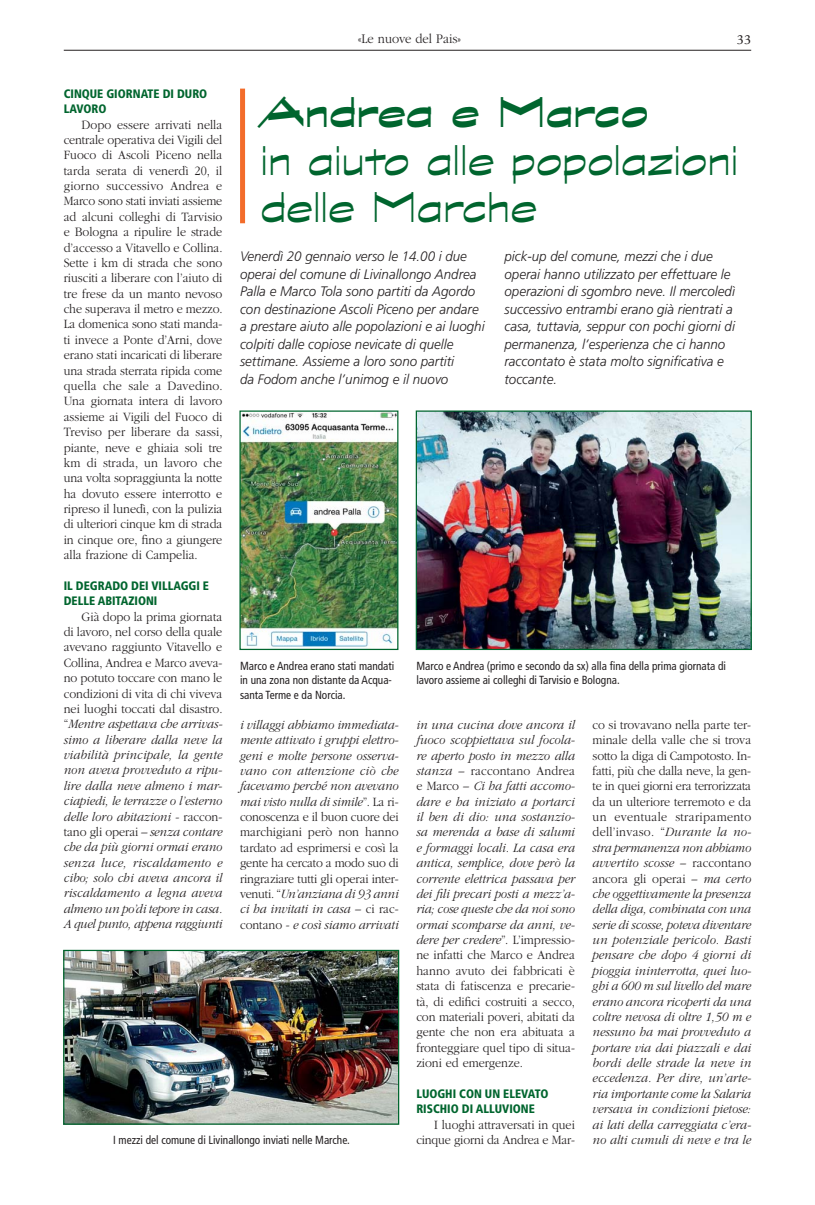
<style>
.page{position:relative;width:815px;height:1205px;background:#fff}
.page>*{position:absolute;margin:0;border:0;box-sizing:border-box;transform-origin:0 0}
.t1{font:expanded 47.5px/47.5px "Graphite Std";color:#00652e;scale:.96 1}
.t2{font:700 expanded 47.5px "Graphite Std";color:#00652e;scale:.96 1}
.t3{font:italic 300 13.75px/17.5px "Frutiger LT Std";color:#231f20}
.t4{font:300 13.75px "ITC Garamond Std";color:#231f20;scale:.92 1}
.t5{font:13.75px "Giovanni Std";color:#231f20;scale:.94 1}
.t6{font:italic 300 13.25px/15.4px "ITC Garamond Std";color:#231f20;text-align:justify;scale:.92 1}
.t7{font:300 13.25px/15.4px "ITC Garamond Std";color:#231f20;text-align:justify;scale:.92 1}
.t8{font:900 condensed 12.25px/15.4px "Frutiger LT Std";color:#00652e;scale:.96 1}
.t9{font:condensed 11.75px/14.2px "Frutiger LT Std";color:#231f20;scale:.96 1}
.s1{font-style:normal}
</style>
<div class="page">
<hr style="left:64px;top:50px;width:687px;height:1px;background:#231f20">
<img style="left:65px;top:952px;width:332px;height:170px">
<div style="left:63px;top:950px;width:336px;height:174px;border:1px solid #00652e"></div>
<img style="left:241px;top:412px;width:155px;height:236px">
<div style="left:239px;top:410px;width:159px;height:240px;border:1px solid #00652e"></div>
<img style="left:418px;top:412px;width:332px;height:236px">
<div style="left:416px;top:410px;width:336px;height:240px;border:1px solid #00652e"></div>
<div style="left:240px;top:89px;width:5px;height:134px;background:#f36c2a"></div>
<p class="t4" style="left:358px;top:34px;width:113px">«Le nuove del Pais»</p>
<p class="t5" style="left:737px;top:34px;width:17px">33</p>
<p class="t8" style="left:64px;top:86px;width:151px">CINQUE GIORNATE DI DURO<br>LAVORO</p>
<p class="t7" style="left:64px;top:118px;width:174px;text-indent:18px">Dopo essere arrivati nella centrale operativa dei Vigili del Fuoco di Ascoli Piceno nella tarda serata di venerdì 20, il giorno successivo Andrea e Marco sono stati inviati assieme ad alcuni colleghi di Tarvisio e Bologna a ripulire le strade d’accesso a Vitavello e Collina.<br>Sette i km di strada che sono riusciti a liberare con l’aiuto di tre frese da un manto nevoso che superava il metro e mezzo.<br>La domenica sono stati manda&shy;ti invece a Ponte d’Arni, dove erano stati incaricati di liberare una strada sterrata ripida come quella che sale a Davedino.<br>Una giornata intera di lavoro assieme ai Vigili del Fuoco di Treviso per liberare da sassi, piante, neve e ghiaia soli tre km di strada, un lavoro che una volta sopraggiunta la notte ha dovuto essere interrotto e ripreso il lunedì, con la pulizia di ulteriori cinque km di strada in cinque ore, fino a giungere alla frazione di Campelia.</p>
<p class="t8" style="left:64px;top:578px;width:153px">IL DEGRADO DEI VILLAGGI E<br>DELLE ABITAZIONI</p>
<p class="t6" style="left:64px;top:610px;width:174px;text-indent:18px"><span class="s1">Già dopo la prima giornata di lavoro, nel corso della quale avevano raggiunto Vitavello e Collina, Andrea e Marco aveva&shy;no potuto toccare con mano le condizioni di vita di chi viveva nei luoghi toccati dal disastro. “</span>Mentre aspettava che arrivas&shy;simo a liberare dalla neve la viabilità principale, la gente non aveva provveduto a ripu&shy;lire dalla neve almeno i mar&shy;ciapiedi, le terrazze o l’esterno delle loro abitazioni - <span class="s1">raccon&shy;tano gli operai</span> – senza contare che da più giorni ormai erano senza luce, riscaldamento e cibo; solo chi aveva ancora il riscaldamento a legna aveva almeno un po’di tepore in casa.<br>A quel punto, appena raggiunti</p>
<h1 class="t2" style="left:260px;top:94px;width:406px">Andrea e Marco</h1>
<h1 class="t1" style="left:260px;top:140px;width:499px">in aiuto alle popolazioni delle Marche</h1>
<p class="t3" style="left:240px;top:248px;width:246px">Venerdì 20 gennaio verso le 14.00 i due operai del comune di Livinallongo Andrea Palla e Marco Tola sono partiti da Agordo con destinazione Ascoli Piceno per andare a prestare aiuto alle popolazioni e ai luoghi colpiti dalle copiose nevicate di quelle settimane. Assieme a loro sono partiti<br>da Fodom anche l’unimog e il nuovo</p>
<p class="t3" style="left:504px;top:248px;width:232px">pick-up del comune, mezzi che i due operai hanno utilizzato per effettuare le operazioni di sgombro neve. Il mercoledì successivo entrambi erano già rientrati a casa, tuttavia, seppur con pochi giorni di permanenza, l’esperienza che ci hanno raccontato è stata molto significativa e toccante.</p>
<p class="t9" style="left:240px;top:659px;width:162px">Marco e Andrea erano stati mandati in una zona non distante da Acqua&shy;santa Terme e da Norcia.</p>
<p class="t9" style="left:416px;top:659px;width:324px">Marco e Andrea (primo e secondo da sx) alla fina della prima giornata di lavoro assieme ai colleghi di Tarvisio e Bologna.</p>
<p class="t6" style="left:593px;top:718px;width:174px"><span class="s1">co si trovavano nella parte ter&shy;minale della valle che si trova sotto la diga di Campotosto. In&shy;fatti, più che dalla neve, la gen&shy;te in quei giorni era terrorizzata da un ulteriore terremoto e da un eventuale straripamento dell’invaso. “</span>Durante la no&shy;stra permanenza non abbiamo avvertito scosse <span class="s1">– raccontano ancora gli operai –</span> ma certo che oggettivamente la presenza della diga, combinata con una serie di scosse, poteva diventare un potenziale pericolo. Basti pensare che dopo 4 giorni di pioggia ininterrotta, quei luo&shy;ghi a 600 m sul livello del mare erano ancora ricoperti da una coltre nevosa di oltre 1,50 m e nessuno ha mai provveduto a portare via dai piazzali e dai bordi delle strade la neve in eccedenza. Per dire, un’arte&shy;ria importante come la Salaria versava in condizioni pietose: ai lati della carreggiata c’era-</p>
<p class="t6" style="left:240px;top:718px;width:174px">i villaggi abbiamo immediata&shy;mente attivato i gruppi elettro&shy;geni e molte persone osserva&shy;vano con attenzione ciò che facevamo perché non avevano mai visto nulla di simile<span class="s1">”. La ri&shy;conoscenza e il buon cuore dei marchigiani però non hanno tardato ad esprimersi e così la gente ha cercato a modo suo di ringraziare tutti gli operai inter&shy;venuti. “</span>Un’anziana di 93 anni ci ha invitati in casa <span class="s1">– ci rac&shy;contano -</span> e così siamo arrivati</p>
<p class="t6" style="left:416px;top:718px;width:174px">in una cucina dove ancora il fuoco scoppiettava sul focola&shy;re aperto posto in mezzo alla stanza <span class="s1">– raccontano Andrea e Marco –</span> Ci ha fatti accomo&shy;dare e ha iniziato a portarci il ben di dio: una sostanzio&shy;sa merenda a base di salumi e formaggi locali. La casa era antica, semplice, dove però la corrente elettrica passava per dei fili precari posti a mezz’a&shy;ria; cose queste che da noi sono ormai scomparse da anni, ve&shy;dere per credere<span class="s1">”. L’impressio&shy;ne infatti che Marco e Andrea hanno avuto dei fabbricati è stata di fatiscenza e precarie&shy;tà, di edifici costruiti a secco, con materiali poveri, abitati da gente che non era abituata a fronteggiare quel tipo di situa&shy;zioni ed emergenze.</span></p>
<p class="t8" style="left:416px;top:1086px;width:139px">LUOGHI CON UN ELEVATO<br>RISCHIO DI ALLUVIONE</p>
<p class="t7" style="left:416px;top:1118px;width:174px;text-align:right">I luoghi attraversati in quei cinque giorni da Andrea e Mar-</p>
<p class="t9" style="left:113px;top:1133px;width:248px">I mezzi del comune di Livinallongo inviati nelle Marche.</p>
<p class="t6" style="left:593px;top:1133px;width:174px">no alti cumuli di neve e tra le</p>
</div>
